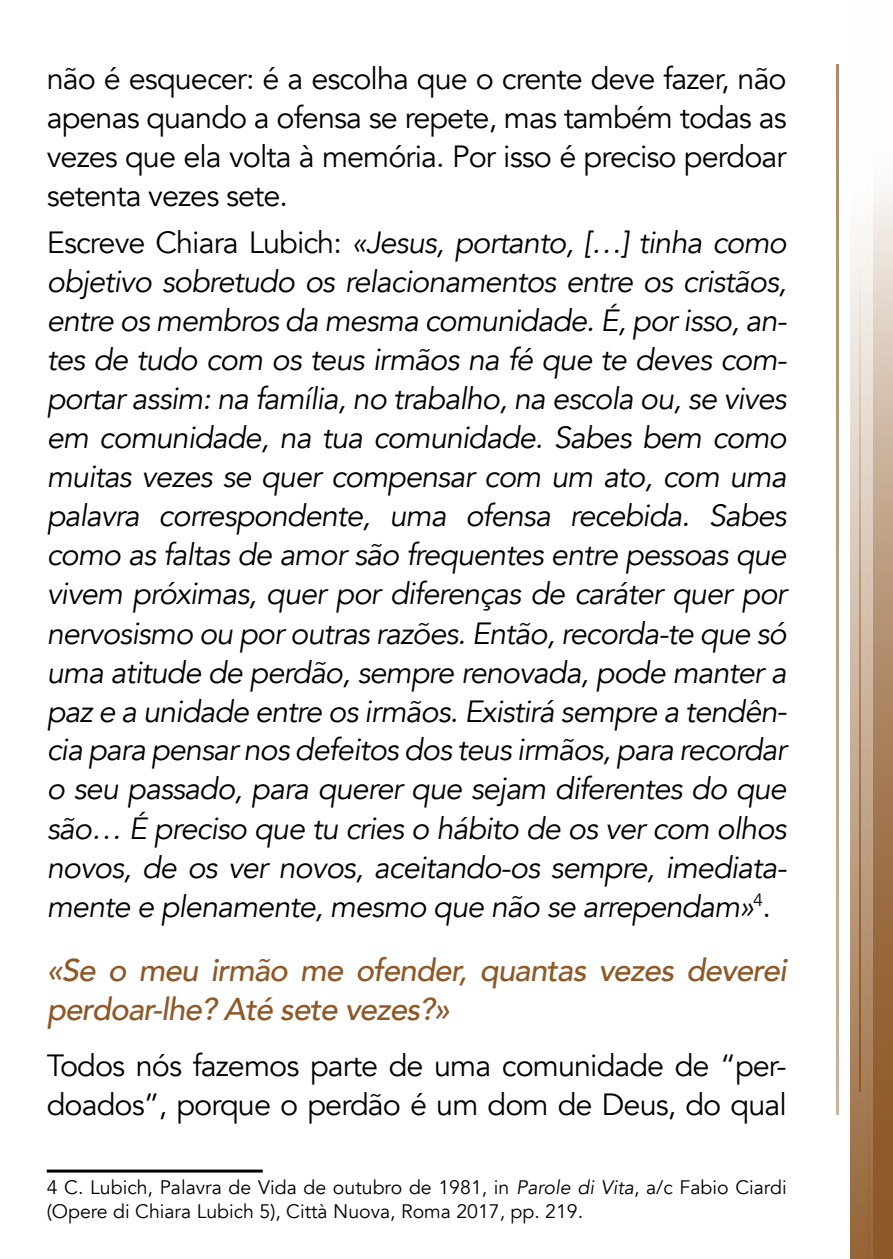
<style>
.page{position:relative;width:893px;height:1259px;background:#fff}
.page>*{position:absolute;margin:0;border:0;box-sizing:border-box;transform-origin:0 0}
.t1{font:italic 500 31.5px/39px "Avenir";letter-spacing:-.03em;color:#8e5928}
.t2{font:italic 30.6px/39px "Avenir";letter-spacing:-.03em;color:#000;text-align:justify}
.t3{font:30.6px/39px "Avenir";letter-spacing:-.03em;color:#000;text-align:justify}
.t4{font:19.5px/23.4px "Avenir";color:#000}
.s1{font-style:normal}
.s2{font-style:italic}
</style>
<div class="page">
<hr style="left:47px;top:1169px;width:216px;height:3px;background:#000">
<div style="left:850px;top:0;width:43px;height:1259px;background:linear-gradient(to bottom,#fff,#98673b)"></div>
<hr style="left:836px;top:64px;width:2px;height:1050px;background:#8e5928">
<hr style="left:860px;top:126px;width:1px;height:965px;background:#8e5928">
<hr style="left:867px;top:125px;width:3px;height:1134px;background:#8e5928">
<svg style="left:873px;top:125px;width:20px;height:1134px;background:#b69576"></svg>
<p class="t3" style="left:47px;top:59px;width:741px">não é esquecer: é a escolha que o crente deve fazer, não apenas quando a ofensa se repete, mas também todas as vezes que ela volta à memória. Por isso é preciso perdoar setenta vezes sete.</p>
<p class="t2" style="left:47px;top:224px;width:741px"><span class="s1">Escreve Chiara Lubich:</span> «Jesus, portanto, […] tinha como objetivo sobretudo os relacionamentos entre os cristãos, entre os membros da mesma comunidade. É, por isso, an&shy;tes de tudo com os teus irmãos na fé que te deves com&shy;portar assim: na família, no trabalho, na escola ou, se vives em comunidade, na tua comunidade. Sabes bem como muitas vezes se quer compensar com um ato, com uma palavra correspondente, uma ofensa recebida. Sabes como as faltas de amor são frequentes entre pessoas que vivem próximas, quer por diferenças de caráter quer por nervosismo ou por outras razões. Então, recorda-te que só uma atitude de perdão, sempre renovada, pode manter a paz e a unidade entre os irmãos. Existirá sempre a tendên&shy;cia para pensar nos defeitos dos teus irmãos, para recordar o seu passado, para querer que sejam diferentes do que são… É preciso que tu cries o hábito de os ver com olhos novos, de os ver novos, aceitando-os sempre, imediata&shy;mente e plenamente, mesmo que não se arrependam»<sup>4</sup><span class="s1">.</span></p>
<p class="t1" style="left:47px;top:951px;width:741px">«Se o meu irmão me ofender, quantas vezes deverei perdoar-lhe? Até sete vezes?»</p>
<p class="t3" style="left:47px;top:1046px;width:741px">Todos nós fazemos parte de uma comunidade de “per&shy;doados”, porque o perdão é um dom de Deus, do qual</p>
<p class="t4" style="left:47px;top:1176px;width:741px">4 C. Lubich, Palavra de Vida de outubro de 1981, in <span class="s2">Parole di Vita</span>, a/c Fabio Ciardi (Opere di Chiara Lubich 5), Città Nuova, Roma 2017, pp. 219.</p>
</div>
